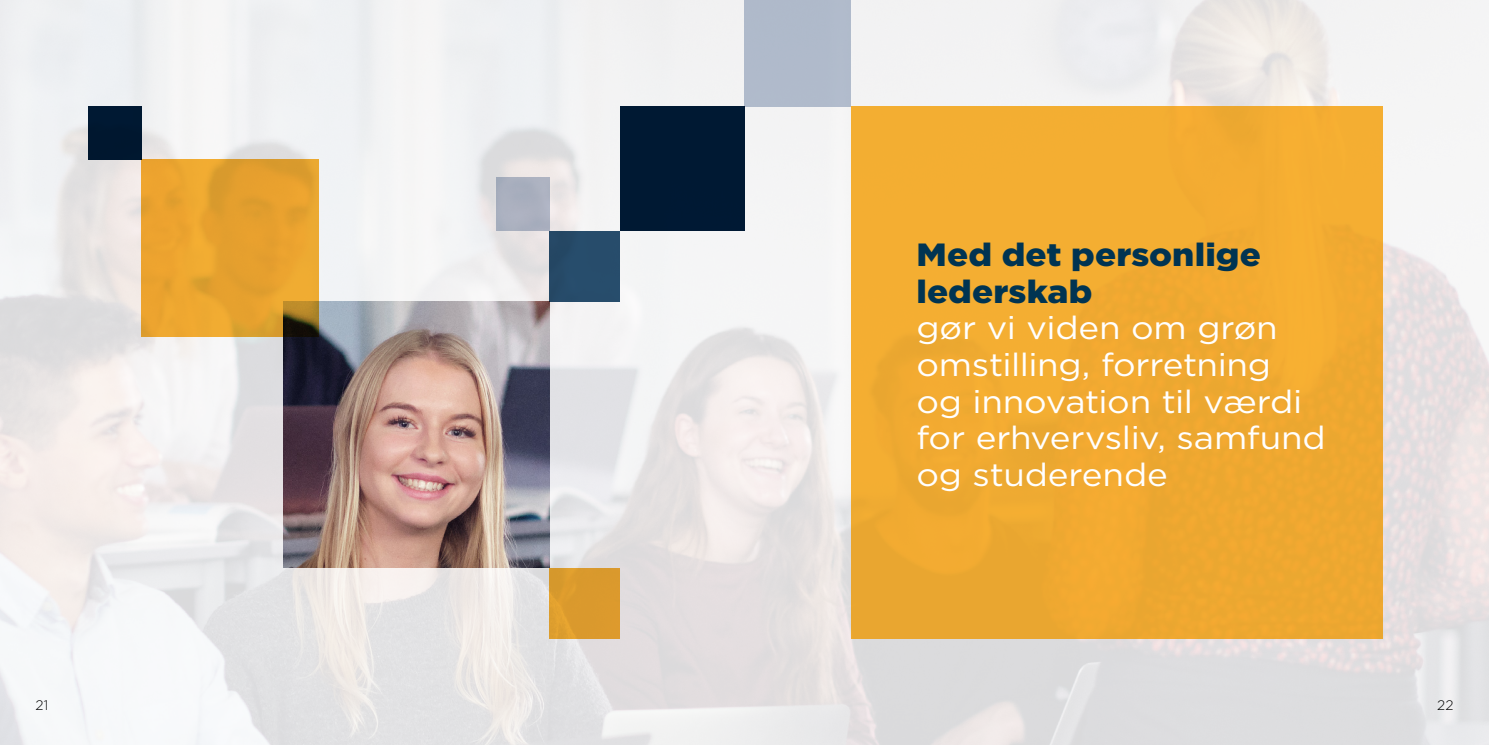
<style>
.page{position:relative;width:1489px;height:745px;background:#fff}
.page>*{position:absolute;margin:0;border:0;box-sizing:border-box;transform-origin:0 0}
.t1{font:32px/36.6px "Gotham";letter-spacing:-.01em;color:#fff;scale:1.09 1}
.t2{font:900 32px/36.6px "Gotham";letter-spacing:.005em;color:#003452;scale:1.09 1}
.t3{font:300 13.75px "Gotham";color:#000}
</style>
<div class="page">
<img style="left:0;top:0;width:1488px;height:744px">
<div style="left:850px;top:106px;width:532px;height:532px;background:#f3aa31"></div>
<div style="left:620px;top:106px;width:124px;height:124px;background:#001b36"></div>
<div style="left:744px;top:0;width:106px;height:106px;background:#b0bacb"></div>
<img style="left:283px;top:301px;width:266px;height:266px">
<svg style="left:142px;top:159px;width:177px;height:178px;background:#e29f2e"></svg>
<div style="left:549px;top:230px;width:71px;height:71px;background:#295070"></div>
<div style="left:89px;top:106px;width:53px;height:53px;background:#00172f"></div>
<div style="left:549px;top:567px;width:71px;height:71px;background:#da9a2d"></div>
<div style="left:496px;top:177px;width:53px;height:53px;background:#aab0bf"></div>
<p class="t2" style="left:916px;top:236px;width:317px">Med det personlige lederskab</p>
<p class="t1" style="left:916px;top:309px;width:377px">gør vi viden om grøn omstilling, forretning<br>og innovation til værdi for erhvervsliv, samfund og studerende</p>
<p class="t3" style="left:35px;top:695px;width:14px">21</p>
<p class="t3" style="left:1436px;top:695px;width:18px">22</p>
</div>
